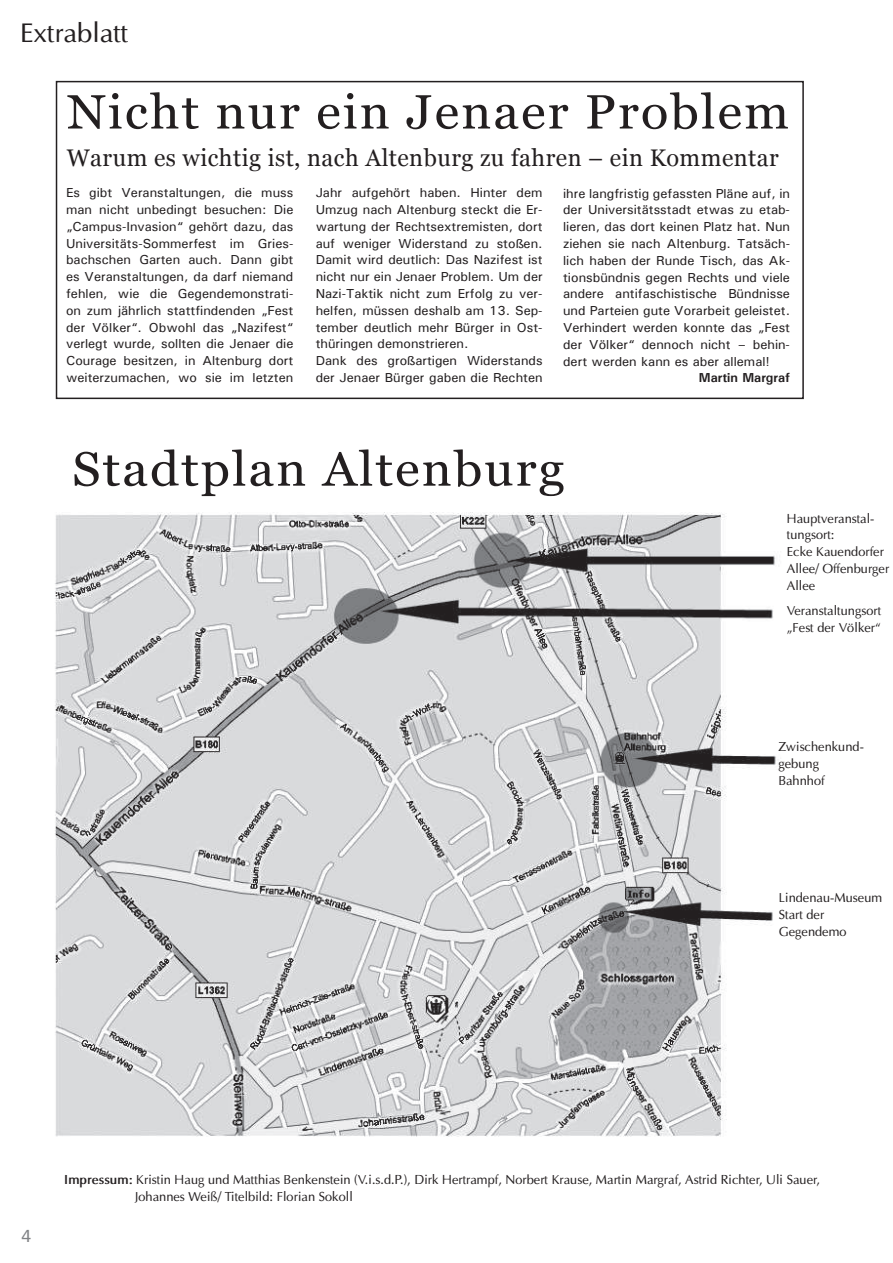
<style>
.page{position:relative;width:893px;height:1263px;background:#fff}
.page>*{position:absolute;margin:0;border:0;box-sizing:border-box;transform-origin:0 0}
.t1{font:48px "Georgia";letter-spacing:.04em;color:#231f20;scale:1.06 1}
.t2{font:27px "Optima";color:#231f20}
.t3{font:24px "Georgia";letter-spacing:.02em;color:#231f20}
.t4{font:16.5px "Bitstream Vera Sans";color:#808285}
.t5{font:500 13.05px/16.8px "Univers";color:#231f20;text-align:justify}
.t6{font:13.05px/16.8px "Optima";color:#231f20}
.t7{font:700 13.05px "Univers";color:#231f20}
.s1{font-weight:700}
</style>
<div class="page">
<img style="left:55px;top:512px;width:724px;height:625px">
<h2 class="t2" style="left:20px;top:19px;width:110px">Extrablatt</h2>
<h1 class="t1" style="left:67px;top:92px;width:682px">Nicht nur ein Jenaer Problem</h1>
<h3 class="t3" style="left:67px;top:147px;width:713px">Warum es wichtig ist, nach Altenburg zu fahren – ein Kommentar</h3>
<p class="t5" style="left:66px;top:186px;width:229px">Es gibt Veranstaltungen, die muss man nicht unbedingt besuchen: Die „Campus-Invasion“ gehört dazu, das Universitäts-Sommerfest im Gries&shy;bachschen Garten auch. Dann gibt es Veranstaltungen, da darf niemand fehlen, wie die Gegendemonstrati&shy;on zum jährlich stattfindenden „Fest der Völker“. Obwohl das „Nazifest“ verlegt wurde, sollten die Jenaer die Courage besitzen, in Altenburg dort weiterzumachen, wo sie im letzten</p>
<p class="t5" style="left:316px;top:185px;width:228px;text-align:left">Jahr aufgehört haben. Hinter dem Umzug nach Altenburg steckt die Er&shy;wartung der Rechtsextremisten, dort auf weniger Widerstand zu stoßen.<br>Damit wird deutlich: Das Nazifest ist nicht nur ein Jenaer Problem. Um der Nazi-Taktik nicht zum Erfolg zu ver&shy;helfen, müssen deshalb am 13. Sep&shy;tember deutlich mehr Bürger in Ost&shy;thüringen demonstrieren.<br>Dank des großartigen Widerstands der Jenaer Bürger gaben die Rechten</p>
<p class="t5" style="left:563px;top:186px;width:228px">ihre langfristig gefassten Pläne auf, in der Universitätsstadt etwas zu etab&shy;lieren, das dort keinen Platz hat. Nun ziehen sie nach Altenburg. Tatsäch&shy;lich haben der Runde Tisch, das Ak&shy;tionsbündnis gegen Rechts und viele andere antifaschistische Bündnisse und Parteien gute Vorarbeit geleistet.<br>Verhindert werden konnte das „Fest der Völker“ dennoch nicht – behin&shy;dert werden kann es aber allemal!</p>
<p class="t7" style="left:698px;top:373px;width:93px">Martin Margraf</p>
<h1 class="t1" style="left:72px;top:449px;width:466px">Stadtplan Altenburg</h1>
<p class="t6" style="left:786px;top:510px;width:104px">Hauptveranstal&shy;tungsort:<br>Ecke Kauendorfer<br>Allee/ Offenburger<br>Allee</p>
<p class="t6" style="left:786px;top:603px;width:96px">Veranstaltungsort „Fest der Völker“</p>
<p class="t6" style="left:778px;top:739px;width:87px">Zwischenkund&shy;gebung<br>Bahnhof</p>
<p class="t6" style="left:778px;top:890px;width:105px">Lindenau-Museum<br>Start der<br>Gegendemo</p>
<p class="t4" style="left:21px;top:1229px;width:12px">4</p>
<p class="t6" style="left:135px;top:1171px;width:686px;text-indent:-71px"><span class="s1">Impressum:</span> Kristin Haug und Matthias Benkenstein (V.i.s.d.P.), Dirk Hertrampf, Norbert Krause, Martin Margraf, Astrid Richter, Uli Sauer,<br>Johannes Weiß/ Titelbild: Florian Sokoll</p>
</div>
